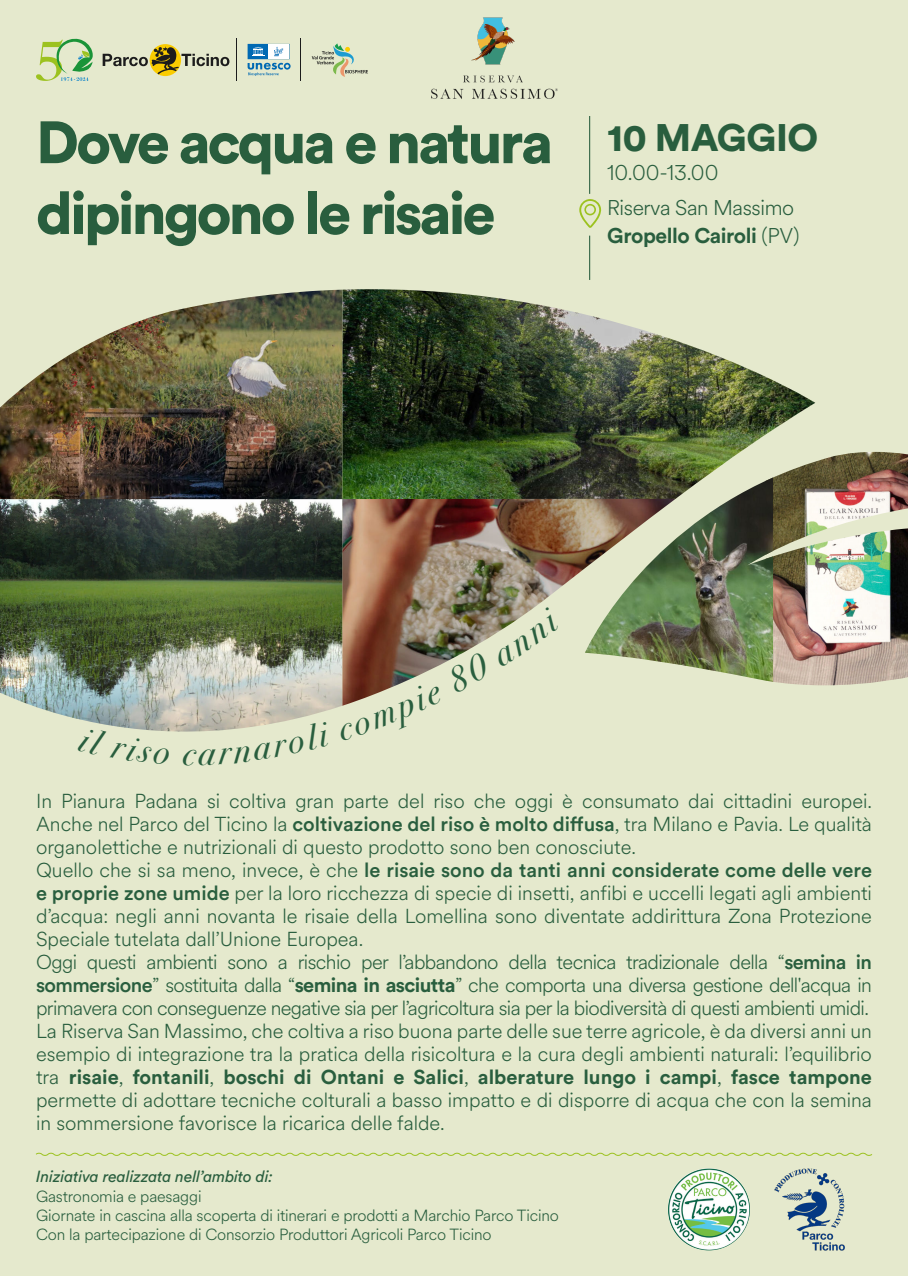
<style>
.page{position:relative;width:908px;height:1276px;background:#fff}
.page>*{position:absolute;margin:0;border:0;box-sizing:border-box;transform-origin:0 0}
.t1{font:900 59px "Circular Std";letter-spacing:-.05em;color:#295e3e}
.t2{font:900 38px "Circular Std";letter-spacing:-.01em;color:#295e3e}
.t3{font:italic 35px "Bodoni Svty Two ITCTT";color:#295e3e}
.t4{font:300 21.1px "Circular Spotify Text";letter-spacing:-.02em;color:#295e3e}
.t5{font:700 21.1px "Circular Std";letter-spacing:-.02em;color:#295e3e}
.t6{font:300 20px/23px "Circular Spotify Text";color:#295e3e;text-align:justify}
.t7{font:300 16px "Circular Spotify Text";letter-spacing:-.01em;color:#295e3e}
.t8{font:italic 16px "Circular Std";letter-spacing:-.01em;color:#295e3e}
.s1{font-family:"Circular Spotify Text";font-weight:300}
.s2{font-family:"Circular Std";font-weight:500}
.s3{font-family:"Circular Std";font-weight:700}
</style>
<div class="page">
<div style="left:0;top:0;width:907px;height:1276px;background:#e5e9cd"></div>
<hr style="left:589px;top:116px;width:1px;height:78px;background:#295e3e">
<hr style="left:589px;top:236px;width:1px;height:44px;background:#295e3e">
<svg style="left:579px;top:199px;width:22px;height:29px"></svg>
<img style="left:772px;top:452px;width:135px;height:233px">
<img style="left:676px;top:499px;width:96px;height:183px">
<img style="left:0;top:290px;width:342px;height:209px">
<img style="left:342px;top:499px;width:334px;height:166px">
<img style="left:342px;top:289px;width:473px;height:210px">
<img style="left:0;top:499px;width:342px;height:233px">
<svg style="left:311px;top:43px;width:57px;height:34px"></svg>
<svg style="left:247px;top:44px;width:43px;height:32px"></svg>
<svg style="left:149px;top:44px;width:32px;height:32px"></svg>
<svg style="left:103px;top:47px;width:126px;height:27px"></svg>
<hr style="left:300px;top:38px;width:1px;height:43px;background:#1c1c1c">
<hr style="left:236px;top:38px;width:1px;height:43px;background:#1c1c1c">
<svg style="left:36px;top:38px;width:57px;height:43px"></svg>
<svg style="left:36px;top:1152px;width:836px;height:4px"></svg>
<img style="left:431px;top:17px;width:127px;height:82px">
<img style="left:667px;top:1168px;width:82px;height:82px;border-radius:41px">
<img style="left:774px;top:1168px;width:71px;height:83px">
<svg style="left:78px;top:728px;width:91px;height:4px"></svg>
<svg style="left:198px;top:722px;width:134px;height:10px"></svg>
<img style="left:338px;top:606px;width:223px;height:126px">
<p class="t1" style="left:36px;top:103px;width:518px">Dove acqua e natura</p>
<p class="t1" style="left:36px;top:174px;width:461px">dipingono le risaie</p>
<p class="t2" style="left:607px;top:113px;width:212px">10 MAGGIO</p>
<p class="t4" style="left:607px;top:158px;width:113px">10.00-13.00</p>
<p class="t4" style="left:607px;top:193px;width:188px">Riserva San Massimo</p>
<p class="t5" style="left:607px;top:222px;width:193px">Gropello Cairoli <span class="s1">(PV)</span></p>
<p class="t3" style="left:182px;top:722px;width:14px">c</p>
<p class="t6" style="left:36px;top:790px;width:837px">In Pianura Padana si coltiva gran parte del riso che oggi è consumato dai cittadini europei.<br>Anche nel Parco del Ticino la <span class="s2">coltivazione del riso è molto diffusa</span>, tra Milano e Pavia. Le qualità organolettiche e nutrizionali di questo prodotto sono ben conosciute.</p>
<p class="t6" style="left:36px;top:859px;width:837px">Quello che si sa meno, invece, è che <span class="s2">le risaie sono da tanti anni considerate come delle vere e proprie zone umide</span> per la loro ricchezza di specie di insetti, anfibi e uccelli legati agli ambienti d’acqua: negli anni novanta le risaie della Lomellina sono diventate addirittura Zona Protezione Speciale tutelata dall’Unione Europea.</p>
<p class="t6" style="left:36px;top:951px;width:837px">Oggi questi ambienti sono a rischio per l’abbandono della tecnica tradizionale della “<span class="s2">semina in sommersione</span>” sostituita dalla “<span class="s3">semina in asciutta</span>” che comporta una diversa gestione dell'acqua in primavera con conseguenze negative sia per l’agricoltura sia per la biodiversità di questi ambienti umidi.</p>
<p class="t6" style="left:36px;top:1020px;width:837px">La Riserva San Massimo, che coltiva a riso buona parte delle sue terre agricole, è da diversi anni un esempio di integrazione tra la pratica della risicoltura e la cura degli ambienti naturali: l’equilibrio tra <span class="s3">risaie</span>, <span class="s3">fontanili</span>, <span class="s3">boschi di Ontani e Salici</span>, <span class="s3">alberature lungo i campi</span>, <span class="s3">fasce tampone </span>permette di adottare tecniche colturali a basso impatto e di disporre di acqua che con la semina in sommersione favorisce la ricarica delle falde.</p>
<p class="t8" style="left:36px;top:1167px;width:239px">Iniziativa realizzata nell’ambito di:</p>
<p class="t7" style="left:36px;top:1185px;width:167px">Gastronomia e paesaggi</p>
<p class="t7" style="left:36px;top:1204px;width:524px">Giornate in cascina alla scoperta di itinerari e prodotti a Marchio Parco Ticino</p>
<p class="t7" style="left:36px;top:1223px;width:457px">Con la partecipazione di Consorzio Produttori Agricoli Parco Ticino</p>
</div>
